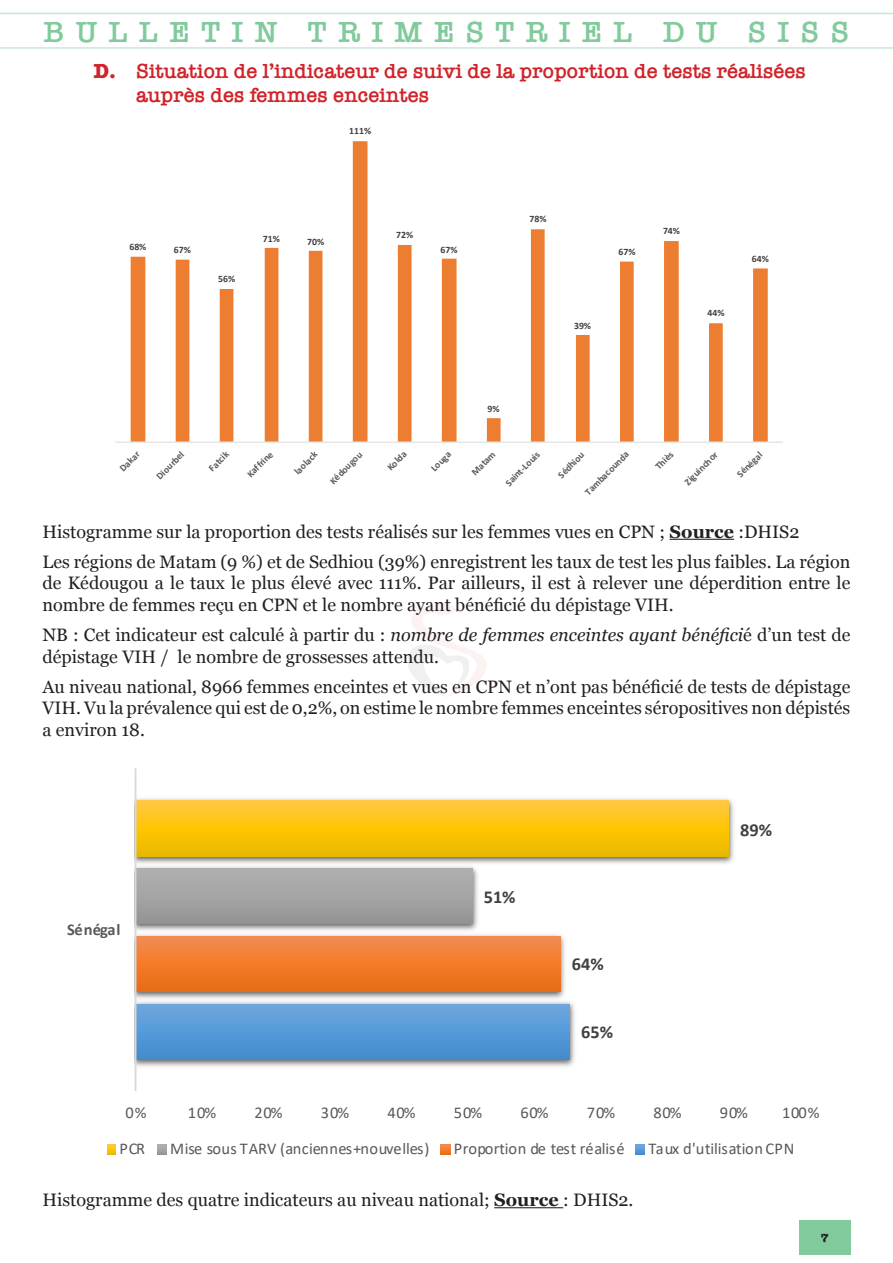
<style>
.page{position:relative;width:893px;height:1263px;background:#fff}
.page>*{position:absolute;margin:0;border:0;box-sizing:border-box;transform-origin:0 0}
.t1{font:600 30px "American Typewriter";letter-spacing:.38em;color:#80ca9c}
.t2{font:600 21px/24.2px "American Typewriter";color:#d1232a}
.t3{font:700 18.3px "Calibri";color:#404040}
.t4{font:18px/21.6px "Georgia";color:#231f20}
.t5{font:16.5px "Calibri";letter-spacing:.005em;color:#595959}
.t6{font:700 16.5px "Calibri";letter-spacing:-.005em;color:#595959}
.t7{font:700 12px "American Typewriter";color:#231f20}
.t8{font:700 9.75px "Calibri";color:#595959}
.t9{font:700 9.75px "Calibri";color:#404040}
.s1{font-weight:700}
.s2{font-style:italic}
</style>
<div class="page">
<div style="left:799px;top:1220px;width:51px;height:35px;background:#80ca9c"></div>
<hr style="left:0;top:13px;width:893px;height:1px;background:#cbe6d3">
<hr style="left:0;top:47px;width:893px;height:2px;background:#cbe6d3">
<hr style="left:670px;top:539px;width:64px;height:1px;background:#231f20">
<hr style="left:494px;top:1207px;width:69px;height:1px;background:#231f20">
<svg style="left:131px;top:141px;width:637px;height:301px"></svg>
<hr style="left:115px;top:442px;width:668px;height:1px;background:#d9d9d9">
<img style="left:136px;top:1002px;width:439px;height:68px">
<img style="left:136px;top:934px;width:432px;height:68px">
<img style="left:136px;top:868px;width:345px;height:67px">
<img style="left:136px;top:795px;width:598px;height:73px">
<div style="left:136px;top:1003px;width:434px;height:56px;background:linear-gradient(to bottom,#6ea8e0,#428dcf)"></div>
<div style="left:136px;top:935px;width:425px;height:56px;background:linear-gradient(to bottom,#f68c4f,#ec6c12)"></div>
<div style="left:136px;top:868px;width:337px;height:56px;background:linear-gradient(to bottom,#b1b1b1,#959595)"></div>
<svg style="left:136px;top:800px;width:593px;height:57px;background:#f8c212"></svg>
<hr style="left:135px;top:768px;width:1px;height:323px;background:#d9d9d9">
<svg style="left:107px;top:1145px;width:8px;height:9px"></svg>
<svg style="left:157px;top:1145px;width:10px;height:9px"></svg>
<svg style="left:441px;top:1145px;width:9px;height:9px"></svg>
<svg style="left:636px;top:1145px;width:9px;height:9px"></svg>
<h1 class="t1" style="left:44px;top:9px;width:807px">BULLETIN TRIMESTRIEL DU SISS</h1>
<p class="t2" style="left:136px;top:59px;width:671px;text-indent:-43px"><span class="s1">D.</span> Situation de l’indicateur de suivi de la proportion de tests réalisées auprès des femmes enceintes</p>
<p class="t9" style="left:349px;top:124px;width:24px">111%</p>
<p class="t9" style="left:129px;top:240px;width:19px">68%</p>
<p class="t9" style="left:174px;top:243px;width:19px">67%</p>
<p class="t9" style="left:218px;top:272px;width:19px">56%</p>
<p class="t9" style="left:263px;top:232px;width:19px">71%</p>
<p class="t9" style="left:307px;top:235px;width:19px">70%</p>
<p class="t9" style="left:396px;top:228px;width:19px">72%</p>
<p class="t9" style="left:441px;top:243px;width:19px">67%</p>
<p class="t9" style="left:530px;top:212px;width:19px">78%</p>
<p class="t9" style="left:574px;top:319px;width:19px">39%</p>
<p class="t9" style="left:618px;top:245px;width:19px">67%</p>
<p class="t9" style="left:663px;top:224px;width:19px">74%</p>
<p class="t9" style="left:707px;top:306px;width:19px">44%</p>
<p class="t9" style="left:752px;top:251px;width:19px">64%</p>
<p class="t9" style="left:488px;top:402px;width:14px">9%</p>
<p class="t8" style="left:116px;top:465px;width:26px;rotate:-45deg">Dakar</p>
<p class="t8" style="left:153px;top:473px;width:36px;rotate:-45deg">Diourbel</p>
<p class="t8" style="left:205px;top:465px;width:26px;rotate:-45deg">Fatcik</p>
<p class="t8" style="left:244px;top:471px;width:34px;rotate:-45deg">Kaffrine</p>
<p class="t8" style="left:291px;top:468px;width:30px;rotate:-45deg">laolack</p>
<p class="t8" style="left:327px;top:478px;width:43px;rotate:-45deg">Kédougou</p>
<p class="t8" style="left:384px;top:464px;width:25px;rotate:-45deg">Kolda</p>
<p class="t8" style="left:428px;top:465px;width:26px;rotate:-45deg">Louga</p>
<p class="t8" style="left:468px;top:469px;width:31px;rotate:-45deg">Matam</p>
<p class="t8" style="left:502px;top:479px;width:46px;rotate:-45deg">Saint-Louis</p>
<p class="t8" style="left:555px;top:472px;width:34px;rotate:-45deg">Sédhiou</p>
<p class="t8" style="left:582px;top:488px;width:59px;rotate:-45deg">Tambacounda</p>
<p class="t8" style="left:652px;top:463px;width:23px;rotate:-45deg">Thiès</p>
<p class="t8" style="left:681px;top:478px;width:44px;rotate:-45deg">Ziguinchor</p>
<p class="t8" style="left:734px;top:471px;width:33px;rotate:-45deg">Sénégal</p>
<p class="t4" style="left:43px;top:516px;width:809px;line-height:30.2px">Histogramme sur la proportion des tests réalisés sur les femmes vues en CPN ; <span class="s1">Source</span> :DHIS2<br>Les régions de Matam (9 %) et de Sedhiou (39%) enregistrent les taux de test les plus faibles. La région</p>
<p class="t4" style="left:43px;top:572px;width:809px">de Kédougou a le taux le plus élevé avec 111%. Par ailleurs, il est à relever une déperdition entre le nombre de femmes reçu en CPN et le nombre ayant bénéficié du dépistage VIH.</p>
<p class="t4" style="left:43px;top:623px;width:809px">NB : Cet indicateur est calculé à partir du : <span class="s2">nombre de femmes enceintes ayant bénéfici</span>é d’un test de dépistage VIH / le nombre de grossesses attendu.</p>
<p class="t4" style="left:43px;top:675px;width:809px;text-align:justify">Au niveau national, 8966 femmes enceintes et vues en CPN et n’ont pas bénéficié de tests de dépistage VIH. Vu la prévalence qui est de 0,2%, on estime le nombre femmes enceintes séropositives non dépistés a environ 18.</p>
<p class="t6" style="left:67px;top:917px;width:55px">Sénégal</p>
<p class="t3" style="left:484px;top:884px;width:33px">51%</p>
<p class="t3" style="left:572px;top:951px;width:33px">64%</p>
<p class="t3" style="left:581px;top:1019px;width:33px">65%</p>
<p class="t3" style="left:740px;top:817px;width:33px">89%</p>
<p class="t5" style="left:126px;top:1101px;width:22px">0%</p>
<p class="t5" style="left:188px;top:1101px;width:30px">10%</p>
<p class="t5" style="left:254px;top:1101px;width:30px">20%</p>
<p class="t5" style="left:321px;top:1101px;width:30px">30%</p>
<p class="t5" style="left:387px;top:1101px;width:30px">40%</p>
<p class="t5" style="left:454px;top:1101px;width:30px">50%</p>
<p class="t5" style="left:520px;top:1101px;width:30px">60%</p>
<p class="t5" style="left:587px;top:1101px;width:30px">70%</p>
<p class="t5" style="left:653px;top:1101px;width:30px">80%</p>
<p class="t5" style="left:720px;top:1101px;width:30px">90%</p>
<p class="t5" style="left:782px;top:1101px;width:39px">100%</p>
<p class="t5" style="left:120px;top:1137px;width:27px">PCR</p>
<p class="t5" style="left:170px;top:1137px;width:261px">Mise sous TARV (anciennes+nouvelles)</p>
<p class="t5" style="left:454px;top:1137px;width:173px">Proportion de test réalisé</p>
<p class="t5" style="left:648px;top:1137px;width:147px">Taux d'utilisation CPN</p>
<p class="t4" style="left:43px;top:1188px;width:592px">Histogramme des quatre indicateurs au niveau national; <span class="s1">Source</span> : DHIS2.</p>
<p class="t7" style="left:821px;top:1228px;width:9px">7</p>
</div>
